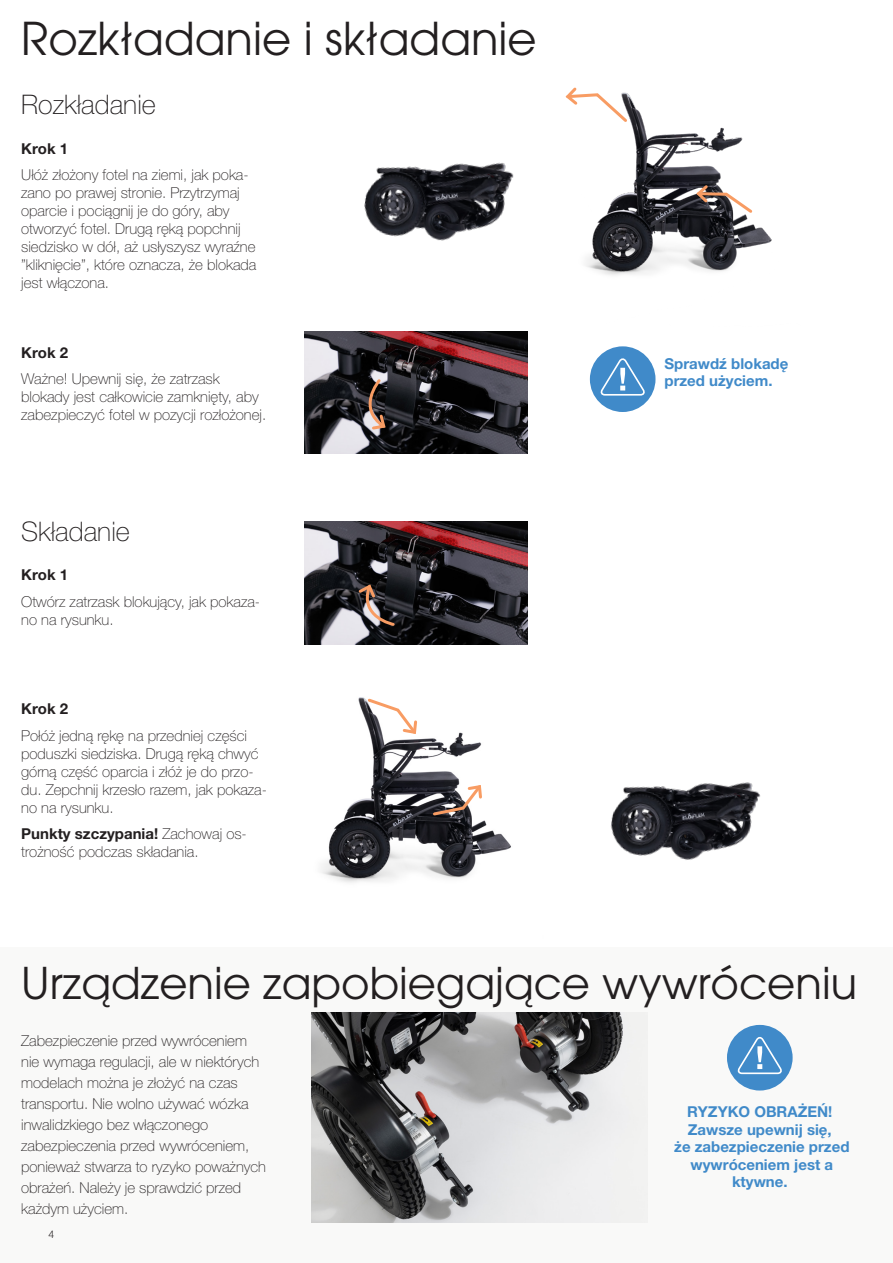
<style>
.page{position:relative;width:893px;height:1263px;background:#fff}
.page>*{position:absolute;margin:0;border:0;box-sizing:border-box;transform-origin:0 0}
.t1{font:45px "ITC Avant Garde Pro";color:#231f20}
.t2{font:43.5px "ITC Avant Garde Pro";color:#231f20}
.t3{font:100 27px "Helvetica Neue LT Pro";color:#231f20}
.Brödtext{font:100 15px/18px "Helvetica Neue LT Pro";color:#231f20}
.Mellanrubrik{font:100 15px/18px "Helvetica Neue LT Pro";color:#231f20}
.Mellanrubrik-2{font:700 15px "Helvetica Neue LT Pro";color:#408ac9}
.Mellanrubrik-3{font:700 15px "Helvetica Neue LT Pro";color:#231f20}
.t4{font:300 10.5px "Helvetica Neue";color:#231f20}
.s1{font-weight:700}
</style>
<div class="page">
<div style="left:0;top:947px;width:893px;height:316px;background:#f9f9f8"></div>
<img style="left:305px;top:331px;width:222px;height:123px">
<img style="left:305px;top:521px;width:222px;height:123px">
<img style="left:321px;top:697px;width:190px;height:186px">
<img style="left:586px;top:96px;width:186px;height:179px">
<img style="left:364px;top:162px;width:150px;height:79px">
<svg style="left:694px;top:183px;width:61px;height:33px"></svg>
<svg style="left:431px;top:782px;width:53px;height:35px"></svg>
<svg style="left:365px;top:697px;width:54px;height:39px"></svg>
<svg style="left:356px;top:378px;width:32px;height:53px"></svg>
<svg style="left:356px;top:582px;width:40px;height:45px"></svg>
<img style="left:312px;top:1012px;width:313px;height:211px">
<svg style="left:565px;top:87px;width:65px;height:38px"></svg>
<div style="left:590px;top:346px;width:65px;height:66px;background:#408ac9;border-radius:50%"></div>
<svg style="left:600px;top:358px;width:45px;height:38px"></svg>
<div style="left:727px;top:1025px;width:66px;height:65px;background:#408ac9;border-radius:50%"></div>
<svg style="left:737px;top:1037px;width:45px;height:38px"></svg>
<img style="left:611px;top:782px;width:150px;height:78px">
<p class="t1" style="left:21px;top:10px;width:517px">Rozkładanie i składanie</p>
<p class="t3" style="left:21px;top:89px;width:136px">Rozkładanie</p>
<p class="Mellanrubrik-3" style="left:21px;top:139px;width:48px">Krok 1</p>
<p class="Brödtext" style="left:21px;top:166px;width:237px">Ułóż złożony fotel na ziemi, jak poka&shy;zano po prawej stronie. Przytrzymaj oparcie i pociągnij je do góry, aby otworzyć fotel. Drugą ręką popchnij siedzisko w dół, aż usłyszysz wyraźne ”kliknięcie”, które oznacza, że blokada jest włączona.</p>
<p class="Mellanrubrik-3" style="left:21px;top:343px;width:48px">Krok 2</p>
<p class="Brödtext" style="left:21px;top:370px;width:246px">Ważne! Upewnij się, że zatrzask blokady jest całkowicie zamknięty, aby zabezpieczyć fotel w pozycji rozłożonej.</p>
<p class="t3" style="left:21px;top:516px;width:110px">Składanie</p>
<p class="Mellanrubrik-3" style="left:21px;top:566px;width:48px">Krok 1</p>
<p class="Brödtext" style="left:21px;top:592px;width:240px">Otwórz zatrzask blokujący, jak pokaza&shy;no na rysunku.</p>
<p class="Mellanrubrik-3" style="left:21px;top:699px;width:48px">Krok 2</p>
<p class="Mellanrubrik" style="left:21px;top:726px;width:247px">Połóż jedną rękę na przedniej części poduszki siedziska. Drugą ręką chwyć górną część oparcia i złóż je do przo&shy;du. Zepchnij krzesło razem, jak pokaza&shy;no na rysunku.</p>
<p class="Mellanrubrik" style="left:21px;top:825px;width:227px"><span class="s1">Punkty szczypania!</span> Zachowaj os&shy;trożność podczas składania.</p>
<p class="Mellanrubrik-2" style="left:664px;top:354px;width:125px">Sprawdź blokadę</p>
<p class="Mellanrubrik-2" style="left:664px;top:372px;width:110px">przed użyciem.</p>
<p class="t2" style="left:21px;top:956px;width:837px">Urządzenie zapobiegające wywróceniu</p>
<p class="Brödtext" style="left:21px;top:1030px;width:246px;line-height:21px">Zabezpieczenie przed wywróceniem nie wymaga regulacji, ale w niektórych modelach można je złożyć na czas transportu. Nie wolno używać wózka inwalidzkiego bez włączonego zabezpieczenia przed wywróceniem, ponieważ stwarza to ryzyko poważnych obrażeń. Należy je sprawdzić przed każdym użyciem.</p>
<p class="t4" style="left:49px;top:1226px;width:7px">4</p>
<p class="Mellanrubrik-2" style="left:687px;top:1103px;width:147px">RYZYKO OBRAŻEŃ!</p>
<p class="Mellanrubrik-2" style="left:688px;top:1120px;width:145px">Zawsze upewnij się,</p>
<p class="Mellanrubrik-2" style="left:674px;top:1138px;width:177px">że zabezpieczenie przed</p>
<p class="Mellanrubrik-2" style="left:691px;top:1155px;width:144px">wywróceniem jest a</p>
<p class="Mellanrubrik-2" style="left:732px;top:1173px;width:57px">ktywne.</p>
</div>
